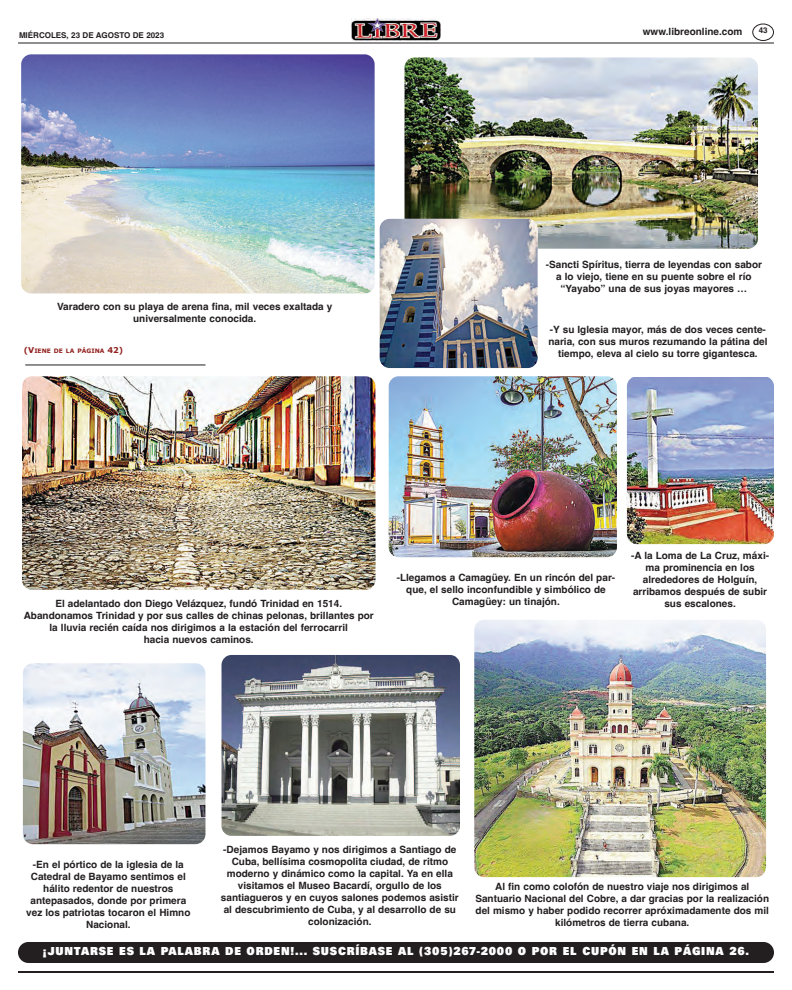
<style>
.page{position:relative;width:792px;height:990px;background:#fff}
.page>*{position:absolute;margin:0;border:0;box-sizing:border-box;transform-origin:0 0}
.t1{font:12px "Univers Ultra Bold DTC";letter-spacing:.065em;color:#fff;scale:.92 1}
.t2{font:700 10px/12px "Helvetica";color:#231f20;text-align:center}
.t3{font:700 8px "Helvetica";color:#231f20}
.t4{font:700 6px "Verdana";color:#91211f}
.s1{font-size:8px}
</style>
<div class="page">
<hr style="left:18px;top:971px;width:756px;height:2px;background:#231f20">
<hr style="left:18px;top:43px;width:756px;height:1px;background:#231f20">
<img style="left:351px;top:18px;width:90px;height:22px">
<svg style="left:752px;top:24px;width:22px;height:17px"></svg>
<hr style="left:25px;top:364px;width:180px;height:1px;background:#231f20">
<img style="left:405px;top:58px;width:353px;height:191px;border-radius:10px">
<img style="left:474px;top:620px;width:292px;height:257px;border-radius:10px">
<img style="left:222px;top:655px;width:238px;height:181px;border-radius:10px">
<img style="left:23px;top:663px;width:182px;height:181px;border-radius:10px">
<img style="left:627px;top:377px;width:147px;height:167px">
<img style="left:389px;top:376px;width:228px;height:181px;border-radius:10px">
<img style="left:22px;top:376px;width:353px;height:214px;border-radius:10px">
<img style="left:380px;top:219px;width:158px;height:149px;border-radius:10px">
<img style="left:21px;top:54px;width:354px;height:239px;border-radius:10px">
<div style="left:18px;top:942px;width:756px;height:21px;background:#231f20;border-radius:10px"></div>
<p class="t3" style="left:19px;top:32px;width:147px">MIÉRCOLES, 23 DE AGOSTO DE 2023</p>
<p class="t2" style="left:643px;top:26px;width:101px">www.libreonline.com</p>
<p class="t3" style="left:759px;top:27px;width:10px">43</p>
<p class="t2" style="left:57px;top:302px;width:277px">Varadero con su playa de arena fina, mil veces exaltada y universalmente conocida.</p>
<p class="t4" style="left:24px;top:347px;width:101px"><span class="s1">(V</span>IENE DE LA PÁGINA <span class="s1">42)</span></p>
<p class="t2" style="left:546px;top:259px;width:218px">-Sancti Spíritus, tierra de leyendas con sabor a lo viejo, tiene en su puente sobre el río “Yayabo” una de sus joyas mayores …</p>
<p class="t2" style="left:548px;top:324px;width:221px">-Y su Iglesia mayor, más de dos veces cente&shy;naria, con sus muros rezumando la pátina del tiempo, eleva al cielo su torre gigantesca.</p>
<p class="t2" style="left:24px;top:599px;width:352px">El adelantado don Diego Velázquez, fundó Trinidad en 1514.<br>Abandonamos Trinidad y por sus calles de chinas pelonas, brillantes por la lluvia recién caída nos dirigimos a la estación del ferrocarril<br>hacia nuevos caminos.</p>
<p class="t2" style="left:397px;top:572px;width:220px">-Llegamos a Camagüey. En un rincón del par&shy;que, el sello inconfundible y simbólico de<br>Camagüey: un tinajón.</p>
<p class="t2" style="left:631px;top:550px;width:140px">-A la Loma de La Cruz, máxi&shy;ma prominencia en los alrededores de Holguín, arribamos después de subir sus escalones.</p>
<p class="t2" style="left:26px;top:859px;width:166px">-En el pórtico de la iglesia de la<br>Catedral de Bayamo sentimos el hálito redentor de nuestros antepasados, donde por primera vez los patriotas tocaron el Himno<br>Nacional.</p>
<p class="t2" style="left:221px;top:845px;width:239px">-Dejamos Bayamo y nos dirigimos a Santiago de Cuba, bellísima cosmopolita ciudad, de ritmo moderno y dinámico como la capital. Ya en ella visitamos el Museo Bacardí, orgullo de los santiagueros y en cuyos salones podemos asistir al descubrimiento de Cuba, y al desarrollo de su colonización.</p>
<p class="t2" style="left:475px;top:881px;width:295px">Al fin como colofón de nuestro viaje nos dirigimos al Santuario Nacional del Cobre, a dar gracias por la realización del mismo y haber podido recorrer apróximadamente dos mil kilómetros de tierra cubana.</p>
<p class="t1" style="left:43px;top:947px;width:769px">¡JUNTARSE ES LA PALABRA DE ORDEN!... SUSCRÍBASE AL (305)267-2000 O POR EL CUPÓN EN LA PÁGINA 26.</p>
</div>
